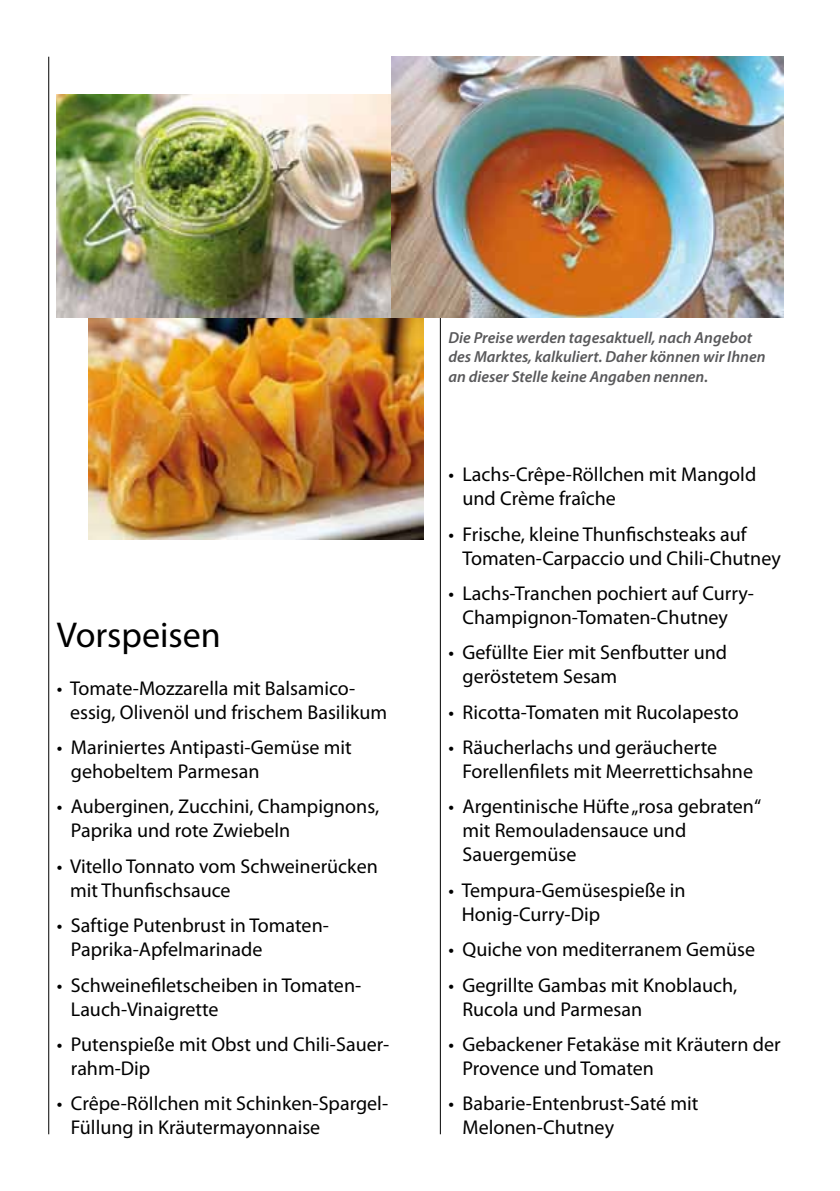
<style>
.page{position:relative;width:840px;height:1191px;background:#fff}
.page>*{position:absolute;margin:0;border:0;box-sizing:border-box;transform-origin:0 0}
.t1{font:36px "Myriad Pro";color:#000}
.t2{font:20px/24px "Myriad Pro";color:#000}
.t3{font:italic 600 16px/19.2px "Myriad Pro";color:#58585a}
</style>
<div class="page">
<img style="left:89px;top:317px;width:334px;height:222px">
<hr style="left:48px;top:57px;width:1px;height:1077px;background:#000">
<hr style="left:439px;top:57px;width:1px;height:1077px;background:#000">
<img style="left:57px;top:94px;width:334px;height:223px">
<img style="left:391px;top:57px;width:391px;height:260px">
<h1 class="t1" style="left:57px;top:612px;width:165px">Vorspeisen</h1>
<p class="t2" style="left:70px;top:675px;width:318px;text-indent:-13px">• Tomate-Mozzarella mit Balsamico&shy;essig, Olivenöl und frischem Basilikum</p>
<p class="t2" style="left:71px;top:735px;width:282px;text-indent:-14px">• Mariniertes Antipasti-Gemüse mit gehobeltem Parmesan</p>
<p class="t2" style="left:71px;top:794px;width:309px;text-indent:-14px">• Auberginen, Zucchini, Champignons,<br>Paprika und rote Zwiebeln</p>
<p class="t2" style="left:70px;top:853px;width:309px;text-indent:-13px">• Vitello Tonnato vom Schweinerücken mit Thunfischsauce</p>
<p class="t2" style="left:71px;top:913px;width:259px;text-indent:-14px">• Saftige Putenbrust in Tomaten-<br>Paprika-Apfelmarinade</p>
<p class="t2" style="left:71px;top:972px;width:292px;text-indent:-14px">• Schweinefiletscheiben in Tomaten-<br>Lauch-Vinaigrette</p>
<p class="t2" style="left:71px;top:1032px;width:320px;text-indent:-14px">• Putenspieße mit Obst und Chili-Sauer&shy;rahm-Dip</p>
<p class="t2" style="left:71px;top:1091px;width:318px;text-indent:-14px">• Crêpe-RöIlchen mit Schinken-Spargel-<br>Füllung in Kräutermayonnaise</p>
<p class="t3" style="left:448px;top:328px;width:318px">Die Preise werden tagesaktuell, nach Angebot des Marktes, kalkuliert. Daher können wir Ihnen an dieser Stelle keine Angaben nennen.</p>
<p class="t2" style="left:462px;top:462px;width:295px;text-indent:-14px">• Lachs-Crêpe-Röllchen mit Mangold und Crème fraîche</p>
<p class="t2" style="left:462px;top:521px;width:319px;text-indent:-14px">• Frische, kleine Thunfischsteaks auf<br>Tomaten-Carpaccio und Chili-Chutney</p>
<p class="t2" style="left:448px;top:581px;width:307px;text-align:center">• Lachs-Tranchen pochiert auf Curry-<br>Champignon-Tomaten-Chutney</p>
<p class="t2" style="left:462px;top:640px;width:266px;text-indent:-14px">• Gefüllte Eier mit Senfbutter und geröstetem Sesam</p>
<p class="t2" style="left:448px;top:699px;width:292px">• Ricotta-Tomaten mit Rucolapesto</p>
<p class="t2" style="left:462px;top:735px;width:292px;text-indent:-14px">• Räucherlachs und geräucherte<br>Forellenfilets mit Meerrettichsahne</p>
<p class="t2" style="left:462px;top:794px;width:300px;text-indent:-14px">• Argentinische Hüfte „rosa gebraten“ mit Remouladensauce und<br>Sauergemüse</p>
<p class="t2" style="left:461px;top:877px;width:225px;text-indent:-13px">• Tempura-Gemüsespieße in<br>Honig-Curry-Dip</p>
<p class="t2" style="left:448px;top:937px;width:308px">• Quiche von mediterranem Gemüse</p>
<p class="t2" style="left:462px;top:972px;width:276px;text-indent:-14px">• Gegrillte Gambas mit Knoblauch,<br>Rucola und Parmesan</p>
<p class="t2" style="left:462px;top:1032px;width:319px;text-indent:-14px">• Gebackener Fetakäse mit Kräutern der<br>Provence und Tomaten</p>
<p class="t2" style="left:462px;top:1091px;width:237px;text-indent:-14px">• Babarie-Entenbrust-Saté mit<br>Melonen-Chutney</p>
</div>
